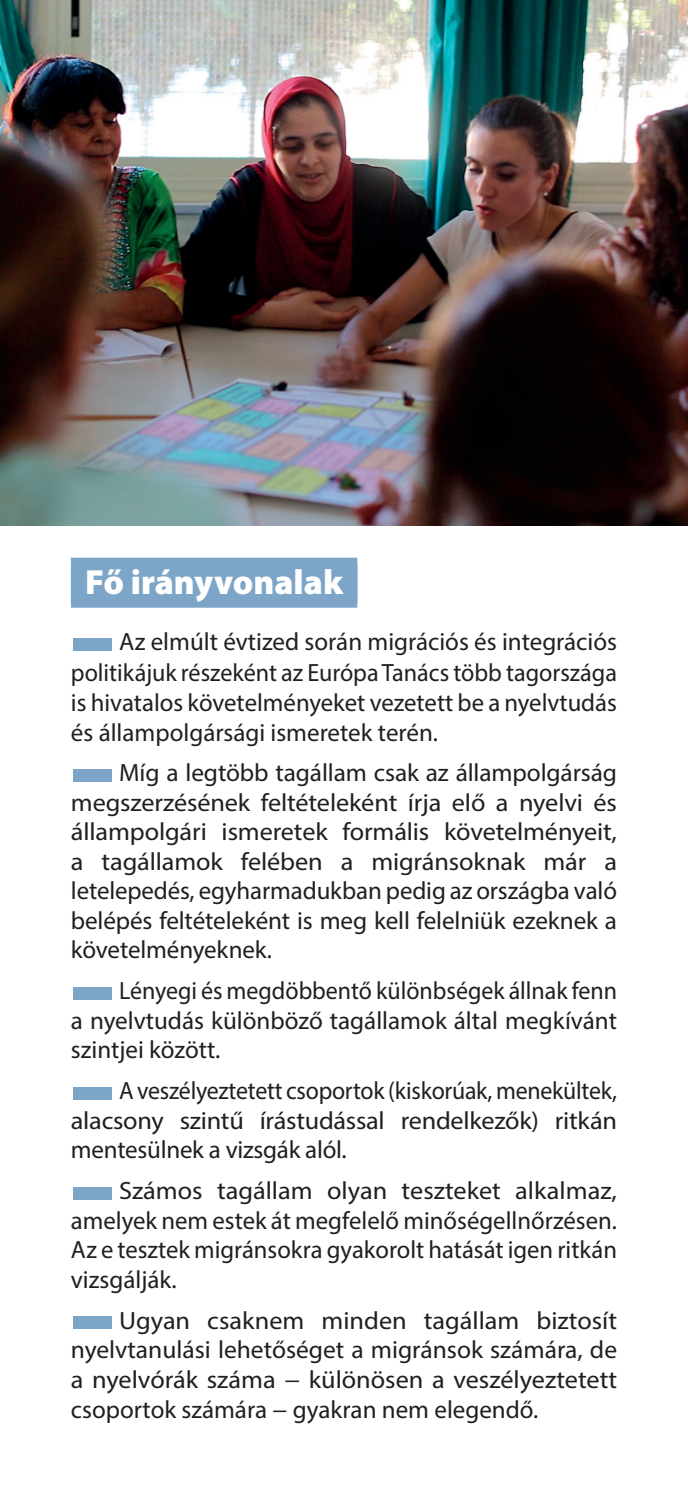
<style>
.page{position:relative;width:688px;height:1489px;background:#fff}
.page>*{position:absolute;margin:0;border:0;box-sizing:border-box;transform-origin:0 0}
.t1{font:900 35px "Myriad Pro";color:#fff}
.t2{font:25px/29.5px "Myriad Pro";color:#231f20;text-align:justify}
.t3{font:25px/29.5px "Myriad Pro";color:#231f20;text-align:justify;scale:1.05 1}
.t4{font:25px/29.5px "Myriad Pro";color:#231f20;text-align:justify;scale:.95 1}
.t5{font:25px/29.5px "Myriad Pro";color:#231f20;text-align:justify;scale:.96 1}
.s1{color:#7da5c8}
</style>
<div class="page">
<div style="left:71px;top:557px;width:286px;height:50px;background:#7da5c8"></div>
<img style="left:0;top:0;width:687px;height:525px">
<h1 class="t1" style="left:85px;top:558px;width:259px">Fő irányvonalak</h1>
<p class="t2" style="left:71px;top:626px;width:547px"><span class="s1">■</span>Az elmúlt évtized során migrációs és integrációs politikájuk részeként az Európa Tanács több tagországa is hivatalos követelményeket vezetett be a nyelvtudás és állampolgársági ismeretek terén.</p>
<p class="t2" style="left:71px;top:757px;width:547px"><span class="s1">■</span>Míg a legtöbb tagállam csak az állampolgárság megszerzésének feltételeként írja elő a nyelvi és állampolgári ismeretek formális követelményeit, a tagállamok felében a migránsoknak már a letelepedés, egyharmadukban pedig az országba való belépés feltételeként is meg kell felelniük ezeknek a követelményeknek.</p>
<p class="t5" style="left:71px;top:975px;width:570px"><span class="s1">■</span>Lényegi és megdöbbentő különbségek állnak fenn a nyelvtudás különböző tagállamok által megkívánt szintjei között.</p>
<p class="t4" style="left:71px;top:1075px;width:576px"><span class="s1">■</span>A veszélyeztetett csoportok (kiskorúak, menekültek, alacsony szintű írástudással rendelkezők) ritkán mentesülnek a vizsgák alól.</p>
<p class="t3" style="left:71px;top:1175px;width:521px"><span class="s1">■</span>Számos tagállam olyan teszteket alkalmaz, amelyek nem estek át megfelelő minőségellnőrzésen.<br>Az e tesztek migránsokra gyakorolt hatását igen ritkán vizsgálják.</p>
<p class="t3" style="left:71px;top:1304px;width:521px"><span class="s1">■</span>Ugyan csaknem minden tagállam biztosít nyelvtanulási lehetőséget a migránsok számára, de a nyelvórák száma − különösen a veszélyeztetett csoportok számára − gyakran nem elegendő.</p>
</div>
